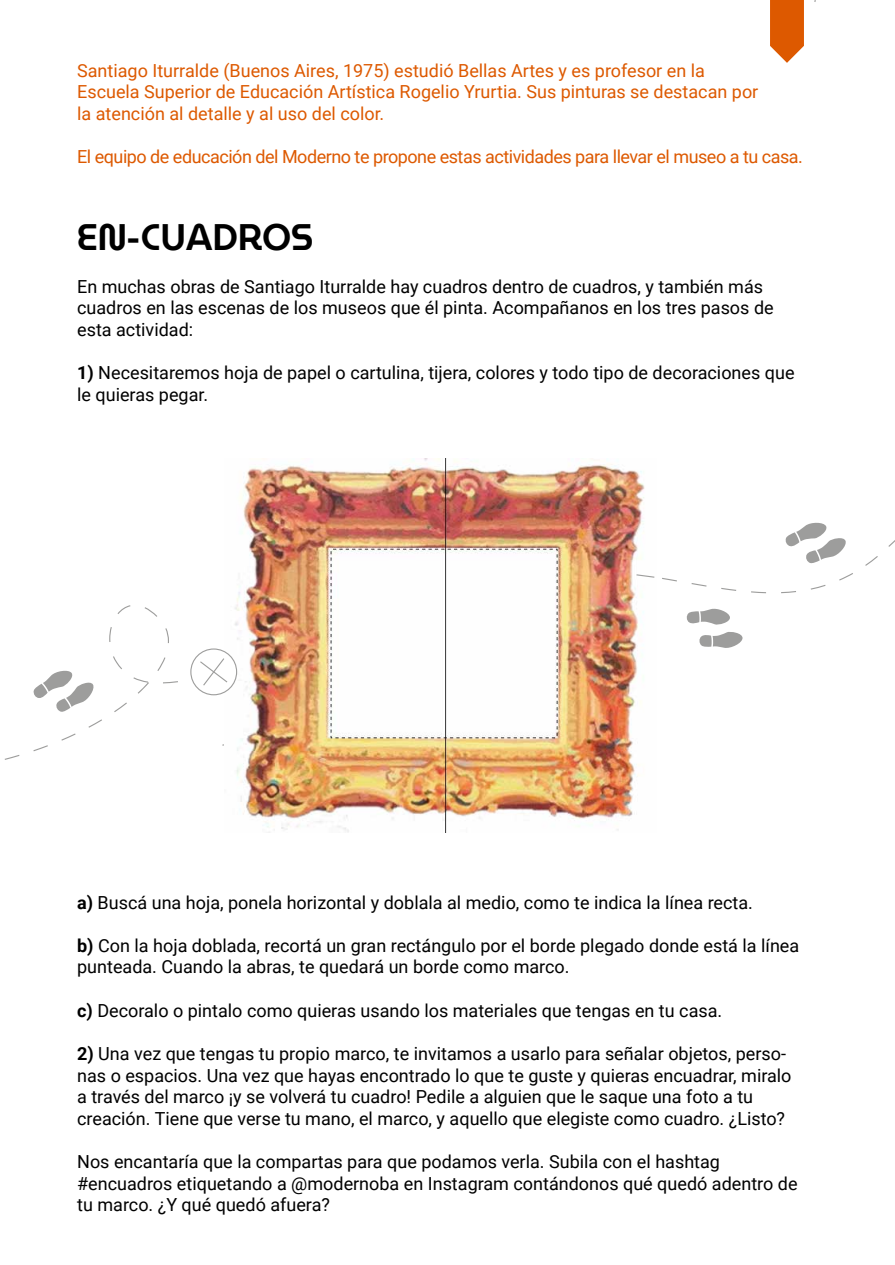
<style>
.page{position:relative;width:895px;height:1265px;background:#fff}
.page>*{position:absolute;margin:0;border:0;box-sizing:border-box;transform-origin:0 0}
.t1{font:36px "Museo Moderno Regular 1 11";color:#000}
.t2{font:18px/21.6px "Roboto";color:#000}
.t3{font:18px/21.6px "Roboto";color:#dd5900}
.t4{font:18px "Roboto";letter-spacing:-.025em;color:#dd5900}
.s1{font-weight:700}
</style>
<div class="page">
<svg style="left:5px;top:755px;width:14px;height:5px"></svg>
<svg style="left:33px;top:745px;width:15px;height:6px"></svg>
<svg style="left:61px;top:733px;width:15px;height:7px"></svg>
<svg style="left:88px;top:719px;width:14px;height:8px"></svg>
<svg style="left:114px;top:702px;width:13px;height:10px"></svg>
<svg style="left:133px;top:677px;width:16px;height:16px"></svg>
<svg style="left:163px;top:681px;width:15px;height:2px"></svg>
<svg style="left:157px;top:657px;width:8px;height:14px"></svg>
<svg style="left:113px;top:656px;width:9px;height:13px"></svg>
<svg style="left:165px;top:628px;width:4px;height:15px"></svg>
<svg style="left:109px;top:627px;width:3px;height:15px"></svg>
<svg style="left:145px;top:607px;width:12px;height:10px"></svg>
<svg style="left:117px;top:605px;width:13px;height:9px"></svg>
<svg style="left:751px;top:591px;width:15px;height:2px"></svg>
<svg style="left:781px;top:591px;width:15px;height:2px"></svg>
<svg style="left:721px;top:588px;width:15px;height:3px"></svg>
<svg style="left:810px;top:585px;width:15px;height:4px"></svg>
<svg style="left:691px;top:583px;width:15px;height:3px"></svg>
<svg style="left:662px;top:578px;width:15px;height:3px"></svg>
<svg style="left:839px;top:573px;width:14px;height:7px"></svg>
<svg style="left:865px;top:556px;width:12px;height:10px"></svg>
<svg style="left:888px;top:541px;width:6px;height:6px"></svg>
<img style="left:224px;top:458px;width:421px;height:374px">
<svg style="left:33px;top:670px;width:61px;height:42px"></svg>
<svg style="left:785px;top:522px;width:61px;height:41px"></svg>
<svg style="left:686px;top:608px;width:44px;height:17px"></svg>
<svg style="left:699px;top:632px;width:43px;height:16px"></svg>
<svg style="left:770px;top:0;width:33px;height:63px"></svg>
<div style="left:191px;top:649px;width:45px;height:45px;background:#fff;border-radius:50%"></div>
<div style="left:190px;top:648px;width:47px;height:47px;border:1px solid #9d9d9c;border-radius:50%"></div>
<svg style="left:193px;top:657px;width:35px;height:29px"></svg>
<svg style="left:632px;top:573px;width:23px;height:5px"></svg>
<p class="t3" style="left:77px;top:59px;width:682px">Santiago Iturralde (Buenos Aires, 1975) estudió Bellas Artes y es profesor en la<br>Escuela Superior de Educación Artística Rogelio Yrurtia. Sus pinturas se destacan por la atención al detalle y al uso del color.</p>
<p class="t4" style="left:77px;top:144px;width:727px">El equipo de educación del Moderno te propone estas actividades para llevar el museo a tu casa.</p>
<h1 class="t1" style="left:77px;top:216px;width:238px">EN-CUADROS</h1>
<p class="t2" style="left:77px;top:275px;width:698px">En muchas obras de Santiago Iturralde hay cuadros dentro de cuadros, y también más cuadros en las escenas de los museos que él pinta. Acompañanos en los tres pasos de esta actividad:</p>
<p class="t2" style="left:77px;top:361px;width:718px"><span class="s1">1)</span> Necesitaremos hoja de papel o cartulina, tijera, colores y todo tipo de decoraciones que le quieras pegar.</p>
<p class="t2" style="left:77px;top:890px;width:677px"><span class="s1">a)</span> Buscá una hoja, ponela horizontal y doblala al medio, como te indica la línea recta.</p>
<p class="t2" style="left:77px;top:934px;width:723px"><span class="s1">b)</span> Con la hoja doblada, recortá un gran rectángulo por el borde plegado donde está la línea punteada. Cuando la abras, te quedará un borde como marco.</p>
<p class="t2" style="left:77px;top:998px;width:646px"><span class="s1">c)</span> Decoralo o pintalo como quieras usando los materiales que tengas en tu casa.</p>
<p class="t2" style="left:77px;top:1042px;width:715px"><span class="s1">2)</span> Una vez que tengas tu propio marco, te invitamos a usarlo para señalar objetos, perso&shy;nas o espacios. Una vez que hayas encontrado lo que te guste y quieras encuadrar, miralo a través del marco ¡y se volverá tu cuadro! Pedile a alguien que le saque una foto a tu creación. Tiene que verse tu mano, el marco, y aquello que elegiste como cuadro. ¿Listo?</p>
<p class="t2" style="left:77px;top:1150px;width:721px">Nos encantaría que la compartas para que podamos verla. Subila con el hashtag #encuadros etiquetando a @modernoba en Instagram contándonos qué quedó adentro de tu marco. ¿Y qué quedó afuera?</p>
</div>
